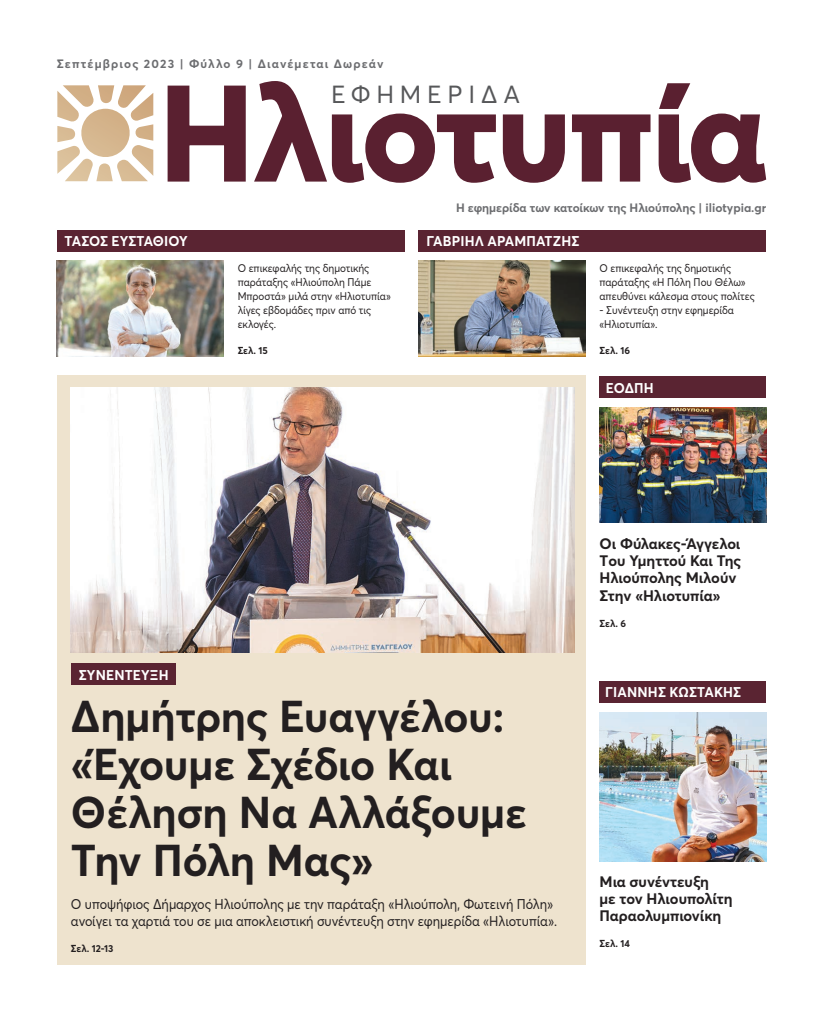
<style>
.page{position:relative;width:823px;height:1021px;background:#fff}
.page>*{position:absolute;margin:0;border:0;box-sizing:border-box;transform-origin:0 0}
.t1{font:700 130.6px "Averta Std";letter-spacing:-.005em;color:#5a2030}
.t2{font:700 44px/48px "Averta Std";color:#231f20}
.t3{font:24.5px "Averta Std";letter-spacing:.235em;color:#57585a}
.t4{font:700 15px/17.3px "Averta Std";color:#231f20}
.t5{font:14px/17px "Averta Std";color:#231f20;scale:.92 1}
.t6{font:700 14px "Averta Std";letter-spacing:.01em;color:#fff}
.t7{font:700 12px "Averta Std";letter-spacing:-.005em;color:#6c6d70}
.t8{font:700 12px "Averta Std";letter-spacing:.1em;color:#6c6d70}
.t9{font:11px/14px "Averta Std";color:#231f20;scale:.92 1}
.t10{font:700 10px "Averta Std";letter-spacing:-.005em;color:#231f20}
</style>
<div class="page">
<div style="left:57px;top:230px;width:347px;height:21px;background:#5a2432"></div>
<div style="left:418px;top:230px;width:347px;height:21px;background:#5a2432"></div>
<div style="left:599px;top:376px;width:166px;height:22px;background:#5a2432"></div>
<div style="left:599px;top:681px;width:166px;height:21px;background:#5a2432"></div>
<svg style="left:167px;top:81px;width:600px;height:102px"></svg>
<svg style="left:57px;top:85px;width:96px;height:96px"></svg>
<img style="left:57px;top:261px;width:166px;height:96px">
<div style="left:57px;top:375px;width:528px;height:589px;background:#eee3ce"></div>
<img style="left:418px;top:261px;width:167px;height:96px">
<img style="left:599px;top:407px;width:166px;height:115px">
<img style="left:599px;top:712px;width:166px;height:149px">
<img style="left:71px;top:387px;width:503px;height:265px">
<div style="left:71px;top:663px;width:104px;height:21px;background:#5a2432"></div>
<p class="t8" style="left:57px;top:56px;width:328px">Σεπτέμβριος 2023 | Φύλλο 9 | Διανέμεται Δωρεάν</p>
<h1 class="t1" style="left:159px;top:42px;width:607px">Ηλιοτυπία</h1>
<p class="t7" style="left:456px;top:199px;width:311px">Η εφημερίδα των κατοίκων της Ηλιούπολης | iliotypia.gr</p>
<h3 class="t3" style="left:331px;top:79px;width:190px">ΕΦΗΜΕΡΙΔΑ</h3>
<p class="t6" style="left:65px;top:231px;width:124px">ΤΑΣΟΣ ΕΥΣΤΑΘΙΟΥ</p>
<p class="t6" style="left:426px;top:231px;width:154px">ΓΑΒΡΙΗΛ ΑΡΑΜΠΑΤΖΗΣ</p>
<p class="t9" style="left:237px;top:260px;width:168px">Ο επικεφαλής της δημοτικής παράταξης «Ηλιούπολη Πάμε<br>Μπροστά» μιλά στην «Ηλιοτυπία» λίγες εβδομάδες πριν από τις εκλογές.</p>
<p class="t10" style="left:237px;top:343px;width:32px">Σελ. 15</p>
<p class="t9" style="left:599px;top:260px;width:170px">Ο επικεφαλής της δημοτικής παράταξης «Η Πόλη Που Θέλω» απευθύνει κάλεσμα στους πολίτες</p>
<p class="t9" style="left:599px;top:302px;width:148px">- Συνέντευξη στην εφημερίδα «Ηλιοτυπία».</p>
<p class="t10" style="left:599px;top:343px;width:32px">Σελ. 16</p>
<p class="t6" style="left:605px;top:378px;width:49px">ΕΟΔΠΗ</p>
<p class="t6" style="left:79px;top:664px;width:91px">ΣΥΝΕΝΤΕΥΞΗ</p>
<h2 class="t2" style="left:71px;top:690px;width:457px">Δημήτρης Ευαγγέλου: «Έχουμε Σχέδιο Και<br>Θέληση Να Αλλάξουμε<br>Την Πόλη Μας»</h2>
<p class="t5" style="left:71px;top:895px;width:529px">Ο υποψήφιος Δήμαρχος Ηλιούπολης με την παράταξη «Ηλιούπολη, Φωτεινή Πόλη» ανοίγει τα χαρτιά του σε μια αποκλειστική συνέντευξη στην εφημερίδα «Ηλιοτυπία».</p>
<p class="t10" style="left:71px;top:941px;width:44px">Σελ. 12-13</p>
<h3 class="t4" style="left:599px;top:534px;width:143px">Οι Φύλακες-Άγγελοι<br>Tου Υμηττού Και Της<br>Ηλιούπολης Μιλούν<br>Στην «Ηλιοτυπία»</h3>
<p class="t10" style="left:599px;top:616px;width:28px">Σελ. 6</p>
<p class="t6" style="left:605px;top:682px;width:137px">ΓΙΑΝΝΗΣ ΚΩΣΤΑΚΗΣ</p>
<h3 class="t4" style="left:599px;top:872px;width:135px;line-height:17px">Μια συνέντευξη<br>με τον Ηλιουπολίτη<br>Παραολυμπιονίκη</h3>
<p class="t10" style="left:599px;top:936px;width:32px">Σελ. 14</p>
</div>
